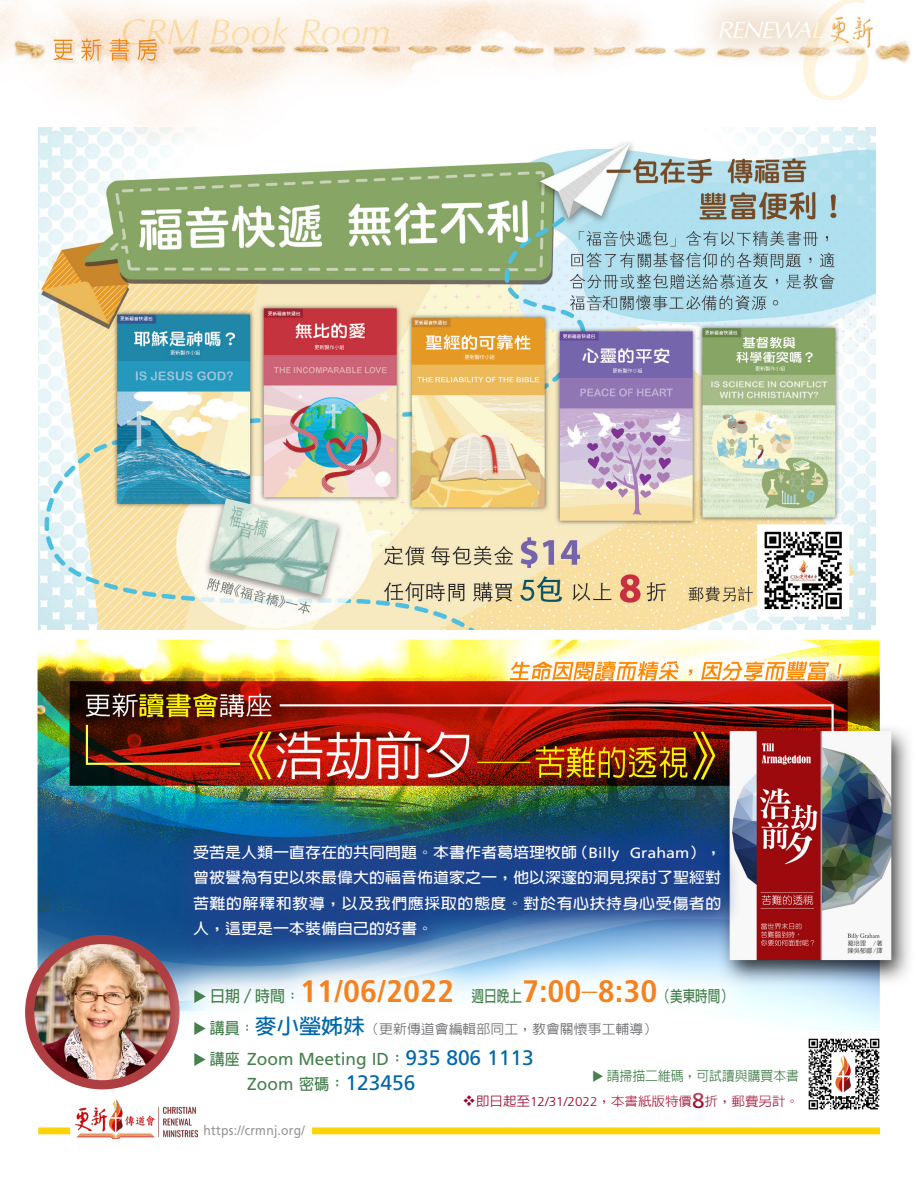
<style>
.page{position:relative;width:918px;height:1188px;background:#fff}
.page>*{position:absolute;margin:0;border:0;box-sizing:border-box;transform-origin:0 0}
.t1{font:700 condensed 31.05px "Frutiger LT Std";color:#f58220;scale:1.05 1}
.t2{font:21px "Frutiger LT Std";color:#0067aa}
.t3{font:17.4px "Frutiger LT Std";color:#46804e}
.t4{font:700 14.85px/25.5px "AR Hei B5";letter-spacing:.035em;color:#fff;text-align:justify;scale:1.08 1}
.t5{font:13.5px "Frutiger LT Std";letter-spacing:.02em;color:#939598;scale:.9 1}
.t6{font:500 13.5px "AR Hei B5";color:#46804e;scale:.95 1}
.t7{font:500 13.2px "AR Hei B5";color:#6c6d70;scale:1.05 1}
.t8{font:500 12.9px "AR Hei B5";color:#9d0228;scale:1.05 1}
.s1{font-family:"Frutiger LT Std";font-weight:400}
.s2{color:#46804e}
.s3{font-family:"AR Hei B5";font-stretch:normal;font-size:15.75px;color:#46804e}
.s4{font-family:"AR Hei B5";font-weight:500;font-stretch:normal}
.s5{font-weight:700;font-size:15.75px;color:#46804e}
.s6{font-weight:700;font-size:21px;color:#0067aa}
.s7{font-family:"AR Hei B5";font-weight:700;font-size:15.75px}
.s8{font-family:"AR Hei B5";font-weight:700}
.s9{font-size:21px;color:#0067aa}
.s10{font-size:17.4px;color:#46804e}
.s11{font-family:"AR Hei B5";font-weight:700;font-size:15.75px;color:#46804e}
.s12{font-family:"AR Hei B5";font-weight:700;font-size:17.4px;color:#46804e}
.s13{font-family:"Frutiger LT Std";font-weight:300}
.s14{font-family:"Frutiger LT Std";font-weight:400;font-size:21.3px}
</style>
<div class="page">
<img style="left:0;top:0;width:911px;height:128px">
<img style="left:25px;top:639px;width:884px;height:499px">
<div style="left:38px;top:1127px;width:32px;height:7px;background:#fed304"></div>
<div style="left:312px;top:1127px;width:568px;height:7px;background:#fed304"></div>
<img style="left:76px;top:1099px;width:121px;height:40px">
<div style="left:173px;top:824px;width:568px;height:133px;background:#253f8e;opacity:.75"></div>
<img style="left:30px;top:939px;width:145px;height:146px;border-radius:73px">
<div style="left:25px;top:935px;width:155px;height:154px;border:9px solid #af3e43;border-radius:50%"></div>
<div style="left:802px;top:1031px;width:84px;height:86px;background:#fff"></div>
<img style="left:808px;top:1038px;width:72px;height:72px">
<svg style="left:161px;top:946px;width:597px;height:179px"></svg>
<div style="left:564px;top:1039px;width:264px;height:73px;background:#fff"></div>
<img style="left:38px;top:128px;width:838px;height:502px">
<p class="t4" style="left:193px;top:840px;width:491px">受苦是人類一直存在的共同問題。本書作者葛培理牧師（<span class="s1">Billy Graham</span>），曾被譽為有史以來最偉大的福音佈道家之一，他以深邃的洞見探討了聖經對苦難的解釋和教導，以及我們應採取的態度。對於有心扶持身心受傷者的人，這更是一本裝備自己的好書。</p>
<p class="t1" style="left:193px;top:973px;width:516px"><span class="s2">◆</span> <span class="s3">日期／時間：</span>11/06/2022 <span class="s3">週日晚上</span>7:00<span class="s4">－</span>8:30<span class="s3">（美東時間）</span></p>
<p class="t7" style="left:193px;top:1022px;width:444px"><span class="s2">◆</span> <span class="s5">講員：</span><span class="s6">麥小瑩姊妹</span>（更新傳道會編輯部同工，教會關懷事工輔導）</p>
<p class="t3" style="left:193px;top:1049px;width:342px">◆ <span class="s7">講座</span> Zoom Meeting ID<span class="s8">：</span><span class="s9">935 806 1113</span></p>
<p class="t2" style="left:247px;top:1071px;width:170px"><span class="s10">Zoom</span> <span class="s11">密碼</span><span class="s12">：</span>123456</p>
<p class="t6" style="left:592px;top:1069px;width:219px">◆ 請掃描二維碼，可試讀與購買本書</p>
<p class="t8" style="left:463px;top:1095px;width:322px">❖即日起至<span class="s13">12/31/2022</span>，本書紙版特價<span class="s14">8</span>折，郵費另計。</p>
<p class="t5" style="left:204px;top:1122px;width:114px">https://crmnj.org/</p>
</div>
